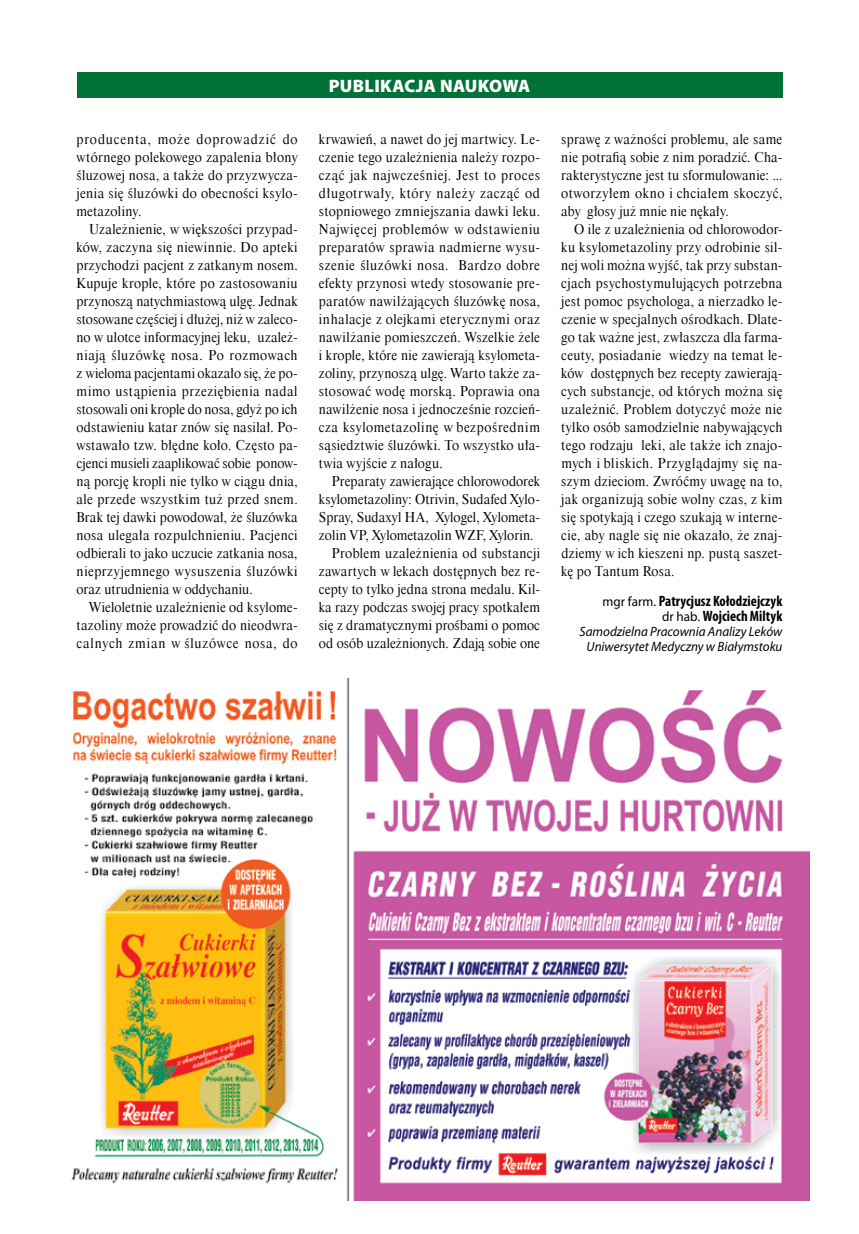
<style>
.page{position:relative;width:859px;height:1234px;background:#fff}
.page>*{position:absolute;margin:0;border:0;box-sizing:border-box;transform-origin:0 0}
.t1{font:900 18px "Myriad Pro";letter-spacing:.02em;color:#fff}
.t2{font:700 condensed 15px/15px "Myriad Pro";letter-spacing:.005em;color:#000;text-align:right}
.t3{font:13.5px/18px "Dutch 801 Hd EU";letter-spacing:.015em;color:#000;text-align:justify}
.t4{font:italic 13.5px/15px "Myriad Pro";color:#000;text-align:center}
.s1{font-weight:400;font-stretch:normal;font-size:13.5px}
</style>
<div class="page">
<div style="left:77px;top:72px;width:705px;height:26px;background:#007236"></div>
<img style="left:71px;top:678px;width:738px;height:522px">
<p class="t3" style="left:77px;top:131px;width:223px">producenta, może doprowadzić do wtórnego polekowego zapalenia błony śluzowej nosa, a także do przyzwycza&shy;jenia się śluzówki do obecności ksylo&shy;metazoliny.</p>
<p class="t3" style="left:77px;top:221px;width:223px;text-indent:13px">Uzależnienie, w większości przypad&shy;ków, zaczyna się niewinnie. Do apteki przychodzi pacjent z zatkanym nosem.<br>Kupuje krople, które po zastosowaniu przynoszą natychmiastową ulgę. Jednak stosowane częściej i dłużej, niż w zaleco&shy;no w ulotce informacyjnej leku, uzależ&shy;niają śluzówkę nosa. Po rozmowach z wieloma pacjentami okazało się, że po&shy;mimo ustąpienia przeziębienia nadal stosowali oni krople do nosa, gdyż po ich odstawieniu katar znów się nasilał. Po&shy;wstawało tzw. błędne koło. Często pa&shy;cjenci musieli zaaplikować sobie ponow&shy;ną porcję kropli nie tylko w ciągu dnia, ale przede wszystkim tuż przed snem.<br>Brak tej dawki powodował, że śluzówka nosa ulegała rozpulchnieniu. Pacjenci odbierali to jako uczucie zatkania nosa, nieprzyjemnego wysuszenia śluzówki oraz utrudnienia w oddychaniu.</p>
<p class="t3" style="left:77px;top:599px;width:223px;text-indent:13px">Wieloletnie uzależnienie od ksylome&shy;tazoliny może prowadzić do nieodwra&shy;calnych zmian w śluzówce nosa, do</p>
<h1 class="t1" style="left:329px;top:74px;width:203px">PUBLIKACJA NAUKOWA</h1>
<p class="t3" style="left:319px;top:131px;width:223px">krwawień, a nawet do jej martwicy. Le&shy;czenie tego uzależnienia należy rozpo&shy;cząć jak najwcześniej. Jest to proces długotrwały, który należy zacząć od stopniowego zmniejszania dawki leku.<br>Najwięcej problemów w odstawieniu preparatów sprawia nadmierne wysu&shy;szenie śluzówki nosa. Bardzo dobre efekty przynosi wtedy stosowanie pre&shy;paratów nawilżających śluzówkę nosa, inhalacje z olejkami eterycznymi oraz nawilżanie pomieszczeń. Wszelkie żele i krople, które nie zawierają ksylometa&shy;zoliny, przynoszą ulgę. Warto także za&shy;stosować wodę morską. Poprawia ona nawilżenie nosa i jednocześnie rozcień&shy;cza ksylometazolinę w bezpośrednim sąsiedztwie śluzówki. To wszystko uła&shy;twia wyjście z nałogu.</p>
<p class="t3" style="left:332px;top:473px;width:210px">Preparaty zawierające chlorowodorek</p>
<p class="t3" style="left:319px;top:491px;width:223px">ksylometazoliny: Otrivin, Sudafed Xylo-</p>
<p class="t3" style="left:319px;top:509px;width:223px">Spray, Sudaxyl HA, Xylogel, Xylometa-</p>
<p class="t3" style="left:319px;top:527px;width:216px">zolin VP, Xylometazolin WZF, Xylorin.</p>
<p class="t3" style="left:332px;top:545px;width:210px">Problem uzależnienia od substancji</p>
<p class="t3" style="left:319px;top:563px;width:223px">zawartych w lekach dostępnych bez re-</p>
<p class="t3" style="left:319px;top:581px;width:223px">cepty to tylko jedna strona medalu. Kil-</p>
<p class="t3" style="left:319px;top:599px;width:223px">ka razy podczas swojej pracy spotkałem</p>
<p class="t3" style="left:319px;top:617px;width:223px">się z dramatycznymi prośbami o pomoc</p>
<p class="t3" style="left:319px;top:635px;width:223px">od osób uzależnionych. Zdają sobie one</p>
<p class="t3" style="left:561px;top:131px;width:223px">sprawę z ważności problemu, ale same nie potrafią sobie z nim poradzić. Cha&shy;rakterystyczne jest tu sformułowanie: ... otworzyłem okno i chciałem skoczyć, aby głosy już mnie nie nękały.</p>
<p class="t3" style="left:561px;top:221px;width:223px;text-indent:13px">O ile z uzależnienia od chlorowodor&shy;ku ksylometazoliny przy odrobinie sil&shy;nej woli można wyjść, tak przy substan&shy;cjach psychostymulujących potrzebna jest pomoc psychologa, a nierzadko le&shy;czenie w specjalnych ośrodkach. Dlate&shy;go tak ważne jest, zwłaszcza dla farma&shy;ceuty, posiadanie wiedzy na temat le&shy;ków dostępnych bez recepty zawierają&shy;cych substancje, od których można się uzależnić. Problem dotyczyć może nie tylko osób samodzielnie nabywających tego rodzaju leki, ale także ich znajo&shy;mych i bliskich. Przyglądajmy się na&shy;szym dzieciom. Zwróćmy uwagę na to, jak organizują sobie wolny czas, z kim się spotykają i czego szukają w interne&shy;cie, aby nagle się nie okazało, że znaj&shy;dziemy w ich kieszeni np. pustą saszet&shy;kę po Tantum Rosa.</p>
<p class="t2" style="left:603px;top:593px;width:181px"><span class="s1">mgr farm.</span> Patrycjusz Kołodziejczyk <span class="s1">dr hab.</span> Wojciech Miltyk</p>
<p class="t4" style="left:580px;top:624px;width:204px">Samodzielna Pracownia Analizy Leków<br>Uniwersytet Medyczny w Białymstoku</p>
</div>
